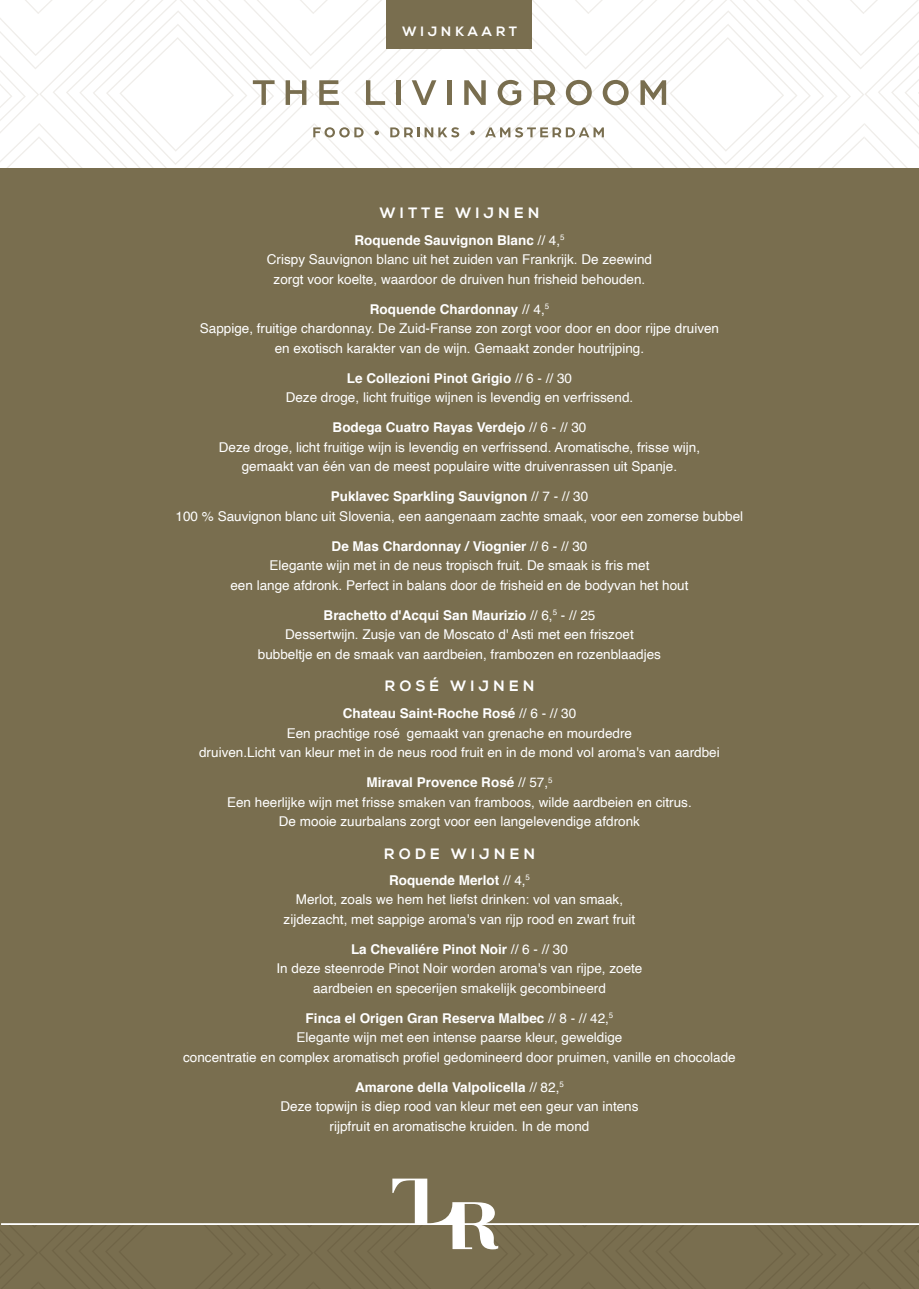
<style>
.page{position:relative;width:919px;height:1289px;background:#fff}
.page>*{position:absolute;margin:0;border:0;box-sizing:border-box;transform-origin:0 0}
.t1{font:800 15px "Nexa";letter-spacing:.265em;color:#fff}
.t2{font:13.5px/19.5px "Helvetica";color:#fff;text-align:center}
.t3{font:800 13.5px "Nexa";letter-spacing:.265em;color:#fff}
.s1{font-weight:700}
</style>
<div class="page">
<svg style="left:0;top:0;width:918px;height:168px"></svg>
<div style="left:0;top:169px;width:918px;height:1119px;background:#796e4f"></div>
<div style="left:386px;top:0;width:145px;height:49px;background:#796e4f"></div>
<svg style="left:1px;top:1178px;width:917px;height:71px"></svg>
<p class="t3" style="left:402px;top:23px;width:116px">WIJNKAART</p>
<p class="t1" style="left:379px;top:203px;width:161px">WITTE WIJNEN</p>
<p class="t2" style="left:267px;top:230px;width:386px"><span class="s1">Roquende Sauvignon Blanc</span> // 4,<sup>5<br></sup>Crispy Sauvignon blanc uit het zuiden van Frankrijk. De zeewind zorgt voor koelte, waardoor de druiven hun frisheid behouden.</p>
<p class="t2" style="left:200px;top:299px;width:521px"><span class="s1">Roquende Chardonnay</span> // 4,<sup>5<br></sup>Sappige, fruitige chardonnay. De Zuid-Franse zon zorgt voor door en door rijpe druiven en exotisch karakter van de wijn. Gemaakt zonder houtrijping.</p>
<p class="t2" style="left:285px;top:368px;width:349px"><span class="s1">Le Collezioni Pinot Grigio</span> // 6 - // 30<br>Deze droge, licht fruitige wijnen is levendig en verfrissend.</p>
<p class="t2" style="left:219px;top:418px;width:482px"><span class="s1">Bodega Cuatro Rayas Verdejo</span> // 6 - // 30<br>Deze droge, licht fruitige wijn is levendig en verfrissend. Aromatische, frisse wijn, gemaakt van één van de meest populaire witte druivenrassen uit Spanje.</p>
<p class="t2" style="left:176px;top:487px;width:569px"><span class="s1">Puklavec Sparkling Sauvignon</span> // 7 - // 30<br>100 % Sauvignon blanc uit Slovenia, een aangenaam zachte smaak, voor een zomerse bubbel</p>
<p class="t2" style="left:230px;top:536px;width:459px"><span class="s1">De Mas Chardonnay / Viognier</span> // 6 - // 30<br>Elegante wijn met in de neus tropisch fruit. De smaak is fris met<br>een lange afdronk. Perfect in balans door de frisheid en de bodyvan het hout</p>
<p class="t2" style="left:258px;top:605px;width:404px"><span class="s1">Brachetto d'Acqui San Maurizio</span> // 6,<sup>5</sup> - // 25<br>Dessertwijn. Zusje van de Moscato d' Asti met een friszoet bubbeltje en de smaak van aardbeien, frambozen en rozenblaadjes</p>
<p class="t1" style="left:384px;top:676px;width:151px">ROSÉ WIJNEN</p>
<p class="t2" style="left:199px;top:704px;width:522px"><span class="s1">Chateau Saint-Roche Rosé</span> // 6 - // 30<br>Een prachtige rosé gemaakt van grenache en mourdedre<br>druiven.Licht van kleur met in de neus rood fruit en in de mond vol aroma's van aardbei</p>
<p class="t2" style="left:227px;top:773px;width:466px"><span class="s1">Miraval Provence Rosé</span> // 57,<sup>5<br></sup>Een heerlijke wijn met frisse smaken van framboos, wilde aardbeien en citrus.<br>De mooie zuurbalans zorgt voor een langelevendige afdronk</p>
<p class="t1" style="left:384px;top:844px;width:153px">RODE WIJNEN</p>
<p class="t2" style="left:283px;top:870px;width:353px"><span class="s1">Roquende Merlot</span> // 4,<sup>5<br></sup>Merlot, zoals we hem het liefst drinken: vol van smaak, zijdezacht, met sappige aroma's van rijp rood en zwart fruit</p>
<p class="t2" style="left:276px;top:939px;width:367px"><span class="s1">La Chevaliére Pinot Noir</span> // 6 - // 30<br>In deze steenrode Pinot Noir worden aroma's van rijpe, zoete aardbeien en specerijen smakelijk gecombineerd</p>
<p class="t2" style="left:183px;top:1008px;width:554px"><span class="s1">Finca el Origen Gran Reserva Malbec</span> // 8 - // 42,<sup>5<br></sup>Elegante wijn met een intense paarse kleur, geweldige<br>concentratie en complex aromatisch profiel gedomineerd door pruimen, vanille en chocolade</p>
<p class="t2" style="left:280px;top:1077px;width:359px"><span class="s1">Amarone della Valpolicella</span> // 82,<sup>5<br></sup>Deze topwijn is diep rood van kleur met een geur van intens rijpfruit en aromatische kruiden. In de mond</p>
</div>
